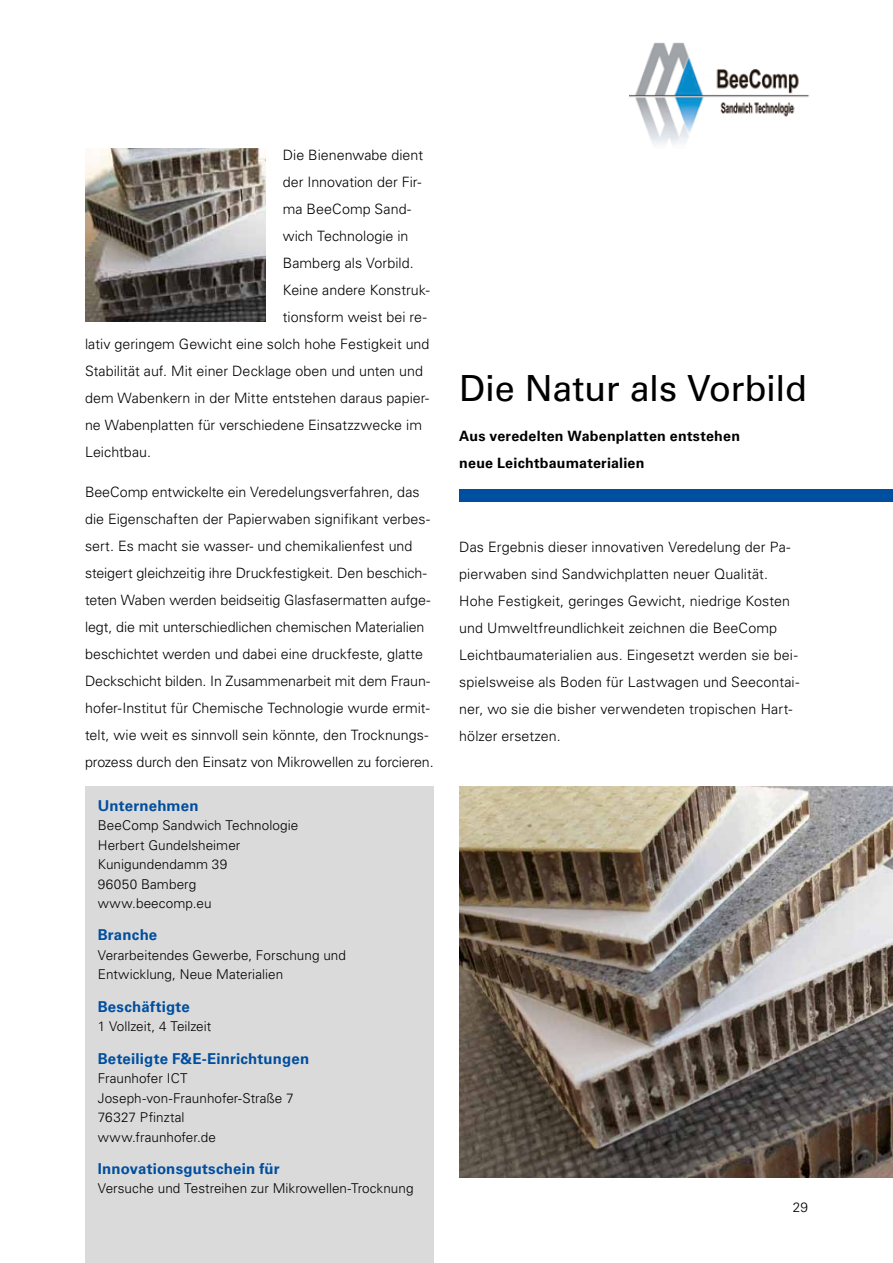
<style>
.page{position:relative;width:893px;height:1263px;background:#fff}
.page>*{position:absolute;margin:0;border:0;box-sizing:border-box;transform-origin:0 0}
.t1{font:36px "Univers";letter-spacing:-.01em;color:#000}
.t2{font:700 15px "Univers";letter-spacing:.01em;color:#004e9e}
.t3{font:300 14.25px/27px "Univers";color:#000}
.t4{font:700 14.25px/27px "Univers";letter-spacing:.015em;color:#000}
.t5{font:300 13.5px/19.5px "Univers";letter-spacing:.005em;color:#000}
</style>
<div class="page">
<div style="left:85px;top:787px;width:349px;height:476px;background:#dadada"></div>
<div style="left:459px;top:489px;width:434px;height:13px;background:#004e9e"></div>
<img style="left:459px;top:787px;width:434px;height:391px">
<img style="left:629px;top:42px;width:181px;height:102px">
<img style="left:85px;top:149px;width:181px;height:172px">
<p class="t3" style="left:283px;top:142px;width:142px">Die Bienenwabe dient</p>
<p class="t3" style="left:283px;top:169px;width:140px">der Innovation der Fir-</p>
<p class="t3" style="left:283px;top:196px;width:130px">ma BeeComp Sand-</p>
<p class="t3" style="left:283px;top:223px;width:127px">wich Technologie in</p>
<p class="t3" style="left:283px;top:250px;width:132px">Bamberg als Vorbild.</p>
<p class="t3" style="left:283px;top:277px;width:148px">Keine andere Konstruk-</p>
<p class="t3" style="left:283px;top:304px;width:145px">tionsform weist bei re-</p>
<p class="t3" style="left:85px;top:331px;width:346px">lativ geringem Gewicht eine solch hohe Festigkeit und</p>
<p class="t3" style="left:85px;top:358px;width:339px">Stabilität auf. Mit einer Decklage oben und unten und</p>
<p class="t3" style="left:85px;top:385px;width:346px">dem Wabenkern in der Mitte entstehen daraus papier-</p>
<p class="t3" style="left:85px;top:412px;width:338px">ne Wabenplatten für verschiedene Einsatzzwecke im</p>
<p class="t3" style="left:85px;top:439px;width:67px">Leichtbau.</p>
<p class="t3" style="left:85px;top:478px;width:350px">BeeComp entwickelte ein Veredelungsverfahren, das die Eigenschaften der Papierwaben signifikant verbes&shy;sert. Es macht sie wasser- und chemikalienfest und steigert gleichzeitig ihre Druckfestigkeit. Den beschich&shy;teten Waben werden beidseitig Glasfasermatten aufge&shy;legt, die mit unterschiedlichen chemischen Materialien beschichtet werden und dabei eine druckfeste, glatte Deckschicht bilden. In Zusammenarbeit mit dem Fraun&shy;hofer-Institut für Chemische Technologie wurde ermit&shy;telt, wie weit es sinnvoll sein könnte, den Trocknungs&shy;prozess durch den Einsatz von Mikrowellen zu forcieren.</p>
<p class="t2" style="left:98px;top:797px;width:102px">Unternehmen</p>
<p class="t5" style="left:98px;top:816px;width:202px">BeeComp Sandwich Technologie<br>Herbert Gundelsheimer<br>Kunigundendamm 39<br>96050 Bamberg www.beecomp.eu</p>
<p class="t2" style="left:98px;top:926px;width:61px">Branche</p>
<p class="t5" style="left:98px;top:945px;width:250px">Verarbeitendes Gewerbe, Forschung und<br>Entwicklung, Neue Materialien</p>
<p class="t2" style="left:98px;top:998px;width:93px">Beschäftigte</p>
<p class="t5" style="left:98px;top:1017px;width:115px">1 Vollzeit, 4 Teilzeit</p>
<p class="t2" style="left:98px;top:1049px;width:213px">Beteiligte F&amp;E-Einrichtungen</p>
<p class="t5" style="left:98px;top:1068px;width:197px">Fraunhofer ICT<br>Joseph-von-Fraunhofer-Straße 7<br>76327 Pfinztal www.fraunhofer.de</p>
<p class="t2" style="left:98px;top:1160px;width:183px">Innovationsgutschein für</p>
<p class="t5" style="left:98px;top:1179px;width:317px">Versuche und Testreihen zur Mikrowellen-Trocknung</p>
<h1 class="t1" style="left:459px;top:367px;width:349px">Die Natur als Vorbild</h1>
<p class="t4" style="left:459px;top:422px;width:282px">Aus veredelten Wabenplatten entstehen neue Leichtbaumaterialien</p>
<p class="t3" style="left:459px;top:533px;width:342px">Das Ergebnis dieser innovativen Veredelung der Pa&shy;pierwaben sind Sandwichplatten neuer Qualität.<br>Hohe Festigkeit, geringes Gewicht, niedrige Kosten und Umweltfreundlichkeit zeichnen die BeeComp Leichtbaumaterialien aus. Eingesetzt werden sie bei&shy;spielsweise als Boden für Lastwagen und Seecontai&shy;ner, wo sie die bisher verwendeten tropischen Hart&shy;hölzer ersetzen.</p>
<p class="t5" style="left:793px;top:1197px;width:17px">29</p>
</div>
